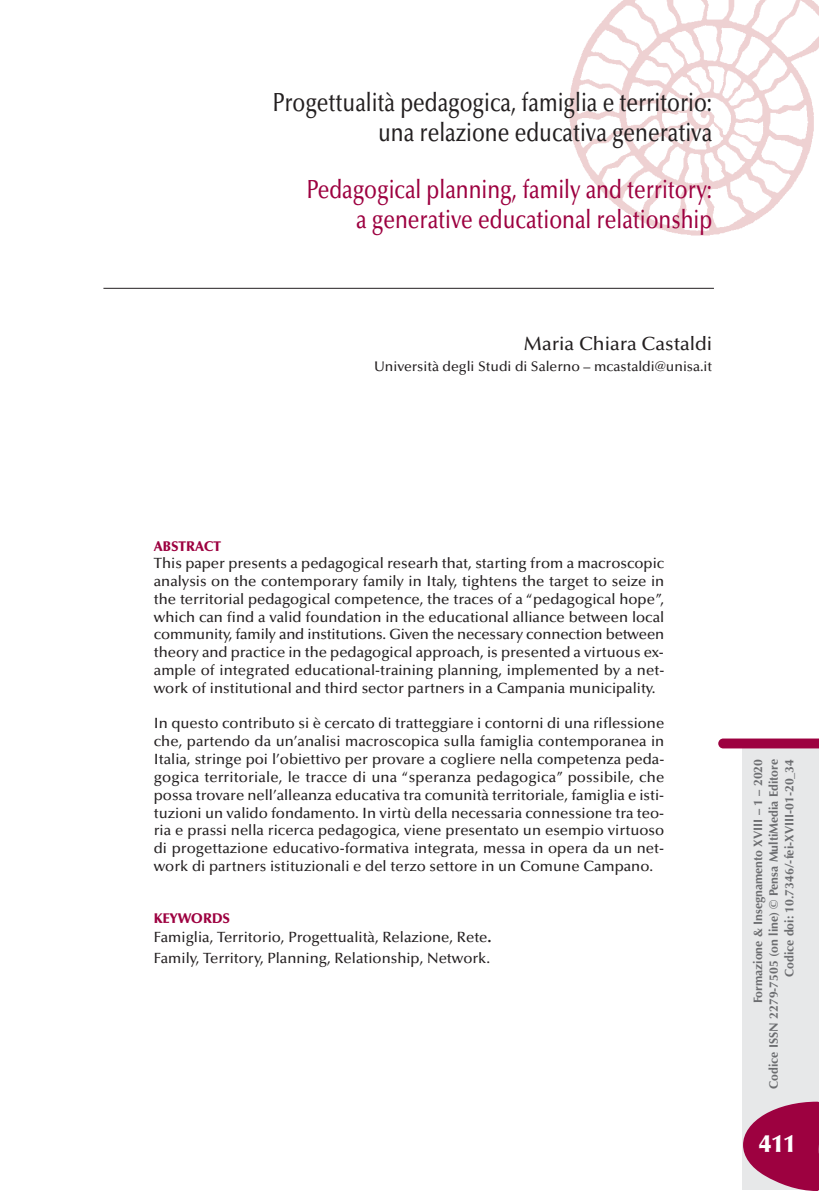
<style>
.page{position:relative;width:819px;height:1191px;background:#fff}
.page>*{position:absolute;margin:0;border:0;box-sizing:border-box;transform-origin:0 0}
.t1{font:500 26.25px/30.1px "Optima";color:#231f20;text-align:right;scale:.8 1}
.t2{font:500 26.25px/30.1px "Optima";color:#9d0140;text-align:right;scale:.8 1}
.t3{font:900 24.5px "Optima";color:#fff}
.t4{font:500 19.25px "Optima";color:#231f20}
.t5{font:500 14.88px/17.8px "Optima";color:#231f20;text-align:justify}
.t6{font:500 14px "Optima";color:#231f20}
.t7{font:900 14px "Optima";letter-spacing:-.01em;color:#9d0140}
.t8{font:700 12.25px/15.8px "Optima";color:#6c6d70;text-align:right}
.s1{font-weight:700}
</style>
<div class="page">
<div style="left:741px;top:748px;width:78px;height:442px;background:#e7e8e9"></div>
<svg style="left:718px;top:738px;width:101px;height:10px"></svg>
<svg style="left:743px;top:1101px;width:76px;height:90px"></svg>
<img style="left:569px;top:0;width:250px;height:236px">
<hr style="left:103px;top:288px;width:611px;height:1px;background:#231f20">
<h1 class="t1" style="left:273px;top:89px;width:550px">Progettualità pedagogica, famiglia e territorio: una relazione educativa generativa</h1>
<h1 class="t2" style="left:307px;top:177px;width:508px">Pedagogical planning, family and territory: a generative educational relationship</h1>
<p class="t4" style="left:524px;top:336px;width:190px">Maria Chiara Castaldi</p>
<p class="t6" style="left:374px;top:361px;width:340px">Università degli Studi di Salerno – mcastaldi@unisa.it</p>
<p class="t7" style="left:154px;top:541px;width:69px">ABSTRACT</p>
<p class="t5" style="left:154px;top:555px;width:512px">This paper presents a pedagogical researh that, starting from a macroscopic analysis on the contemporary family in Italy, tightens the target to seize in the territorial pedagogical competence, the traces of a “pedagogical hope”, which can find a valid foundation in the educational alliance between local community, family and institutions. Given the necessary connection between theory and practice in the pedagogical approach, is presented a virtuous ex&shy;ample of integrated educational-training planning, implemented by a net&shy;work of institutional and third sector partners in a Campania municipality.</p>
<p class="t5" style="left:154px;top:716px;width:512px">In questo contributo si è cercato di tratteggiare i contorni di una riflessione che, partendo da un’analisi macroscopica sulla famiglia contemporanea in Italia, stringe poi l’obiettivo per provare a cogliere nella competenza peda&shy;gogica territoriale, le tracce di una “speranza pedagogica” possibile, che possa trovare nell’alleanza educativa tra comunità territoriale, famiglia e isti&shy;tuzioni un valido fondamento. In virtù della necessaria connessione tra teo&shy;ria e prassi nella ricerca pedagogica, viene presentato un esempio virtuoso di progettazione educativo-formativa integrata, messa in opera da un net&shy;work di partners istituzionali e del terzo settore in un Comune Campano.</p>
<p class="t7" style="left:154px;top:912px;width:78px">KEYWORDS</p>
<p class="t5" style="left:154px;top:928px;width:339px;line-height:20.3px">Famiglia, Territorio, Progettualità, Relazione, Rete<span class="s1">.<br></span>Family, Territory, Planning, Relationship, Network.</p>
<p class="t8" style="left:750px;top:1089px;width:331px;rotate:-90deg">Formazione &amp; Insegnamento XVIII – 1 – 2020<br>Codice ISSN 2279-7505 (on line) © Pensa MultiMedia Editore<br>Codice doi: 10.7346/-fei-XVIII-01-20_34</p>
<h2 class="t3" style="left:759px;top:1134px;width:38px">411</h2>
</div>
